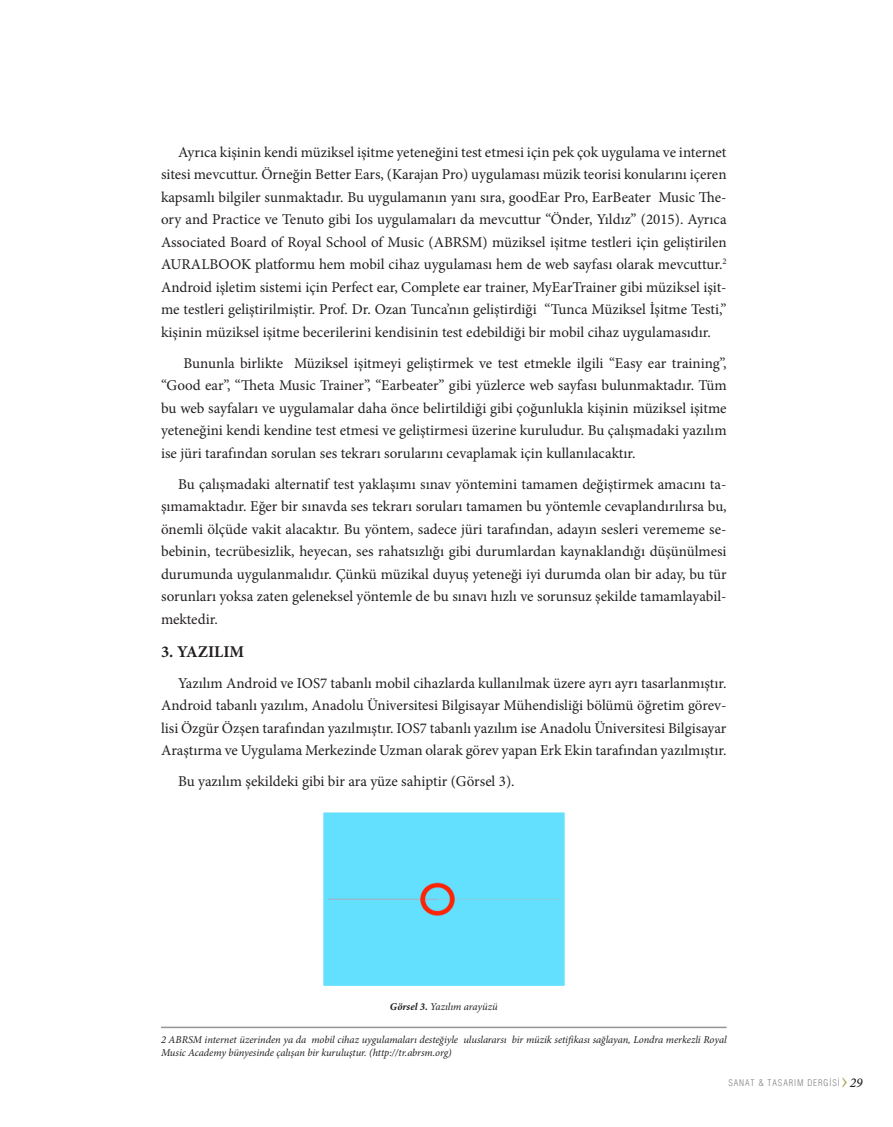
<style>
.page{position:relative;width:893px;height:1127px;background:#fff}
.page>*{position:absolute;margin:0;border:0;box-sizing:border-box;transform-origin:0 0}
.t1{font:700 16.5px "Minion Pro";color:#231f20}
.t2{font:15px/22.5px "Minion Pro";color:#231f20;text-align:justify}
.t3{font:italic 10.5px/13.5px "Minion Pro";letter-spacing:-.005em;color:#231f20}
.t4{font:300 condensed 9px "Helvetica";letter-spacing:.1em;color:#808285}
.s1{font-weight:700}
.s2{font-family:"Minion Pro";font-weight:500;font-style:italic;font-stretch:normal;font-size:13.5px;color:#231f20}
</style>
<div class="page">
<svg style="left:842px;top:1077px;width:5px;height:11px"></svg>
<hr style="left:161px;top:1026px;width:566px;height:2px;background:#939598">
<div style="left:323px;top:812px;width:241px;height:173px;background:#64e0ff"></div>
<p class="t2" style="left:161px;top:141px;width:567px;text-indent:17px">Ayrıca kişinin kendi müziksel işitme yeteneğini test etmesi için pek çok uygulama ve internet sitesi mevcuttur. Örneğin Better Ears, (Karajan Pro) uygulaması müzik teorisi konularını içeren kapsamlı bilgiler sunmaktadır. Bu uygulamanın yanı sıra, goodEar Pro, EarBeater Music The&shy;ory and Practice ve Tenuto gibi Ios uygulamaları da mevcuttur “Önder, Yıldız” (2015). Ayrıca Associated Board of Royal School of Music (ABRSM) müziksel işitme testleri için geliştirilen AURALBOOK platformu hem mobil cihaz uygulaması hem de web sayfası olarak mevcuttur.<sup>2<br></sup>Android işletim sistemi için Perfect ear, Complete ear trainer, MyEarTrainer gibi müziksel işit&shy;me testleri geliştirilmiştir. Prof. Dr. Ozan Tunca’nın geliştirdiği “Tunca Müziksel İşitme Testi,” kişinin müziksel işitme becerilerini kendisinin test edebildiği bir mobil cihaz uygulamasıdır.</p>
<p class="t2" style="left:161px;top:352px;width:567px;text-indent:22px">Bununla birlikte Müziksel işitmeyi geliştirmek ve test etmekle ilgili “Easy ear training”, “Good ear”, “Theta Music Trainer”, “Earbeater” gibi yüzlerce web sayfası bulunmaktadır. Tüm bu web sayfaları ve uygulamalar daha önce belirtildiği gibi çoğunlukla kişinin müziksel işitme yeteneğini kendi kendine test etmesi ve geliştirmesi üzerine kuruludur. Bu çalışmadaki yazılım ise jüri tarafından sorulan ses tekrarı sorularını cevaplamak için kullanılacaktır.</p>
<p class="t2" style="left:161px;top:473px;width:567px;text-indent:17px">Bu çalışmadaki alternatif test yaklaşımı sınav yöntemini tamamen değiştirmek amacını ta&shy;şımamaktadır. Eğer bir sınavda ses tekrarı soruları tamamen bu yöntemle cevaplandırılırsa bu, önemli ölçüde vakit alacaktır. Bu yöntem, sadece jüri tarafından, adayın sesleri verememe se&shy;bebinin, tecrübesizlik, heyecan, ses rahatsızlığı gibi durumlardan kaynaklandığı düşünülmesi durumunda uygulanmalıdır. Çünkü müzikal duyuş yeteneği iyi durumda olan bir aday, bu tür sorunları yoksa zaten geleneksel yöntemle de bu sınavı hızlı ve sorunsuz şekilde tamamlayabil&shy;mektedir.</p>
<p class="t1" style="left:161px;top:640px;width:85px">3. YAZILIM</p>
<p class="t2" style="left:161px;top:672px;width:567px;text-indent:17px">Yazılım Android ve IOS7 tabanlı mobil cihazlarda kullanılmak üzere ayrı ayrı tasarlanmıştır.<br>Android tabanlı yazılım, Anadolu Üniversitesi Bilgisayar Mühendisliği bölümü öğretim görev&shy;lisi Özgür Özşen tarafından yazılmıştır. IOS7 tabanlı yazılım ise Anadolu Üniversitesi Bilgisayar Araştırma ve Uygulama Merkezinde Uzman olarak görev yapan Erk Ekin tarafından yazılmıştır.</p>
<p class="t2" style="left:178px;top:770px;width:338px">Bu yazılım şekildeki gibi bir ara yüze sahiptir (Görsel 3).</p>
<p class="t3" style="left:390px;top:1000px;width:109px"><span class="s1">Görsel 3.</span> Yazılım arayüzü</p>
<p class="t3" style="left:161px;top:1032px;width:567px">2 ABRSM internet üzerinden ya da mobil cihaz uygulamaları desteğiyle uluslararsı bir müzik setifikası sağlayan, Londra merkezli Royal<br>Music Academy bünyesinde çalışan bir kuruluştur. (http://tr.abrsm.org)</p>
<p class="t4" style="left:728px;top:1078px;width:136px">SANAT &amp; TASARIM DERGİSİ <span class="s2">29</span></p>
</div>
